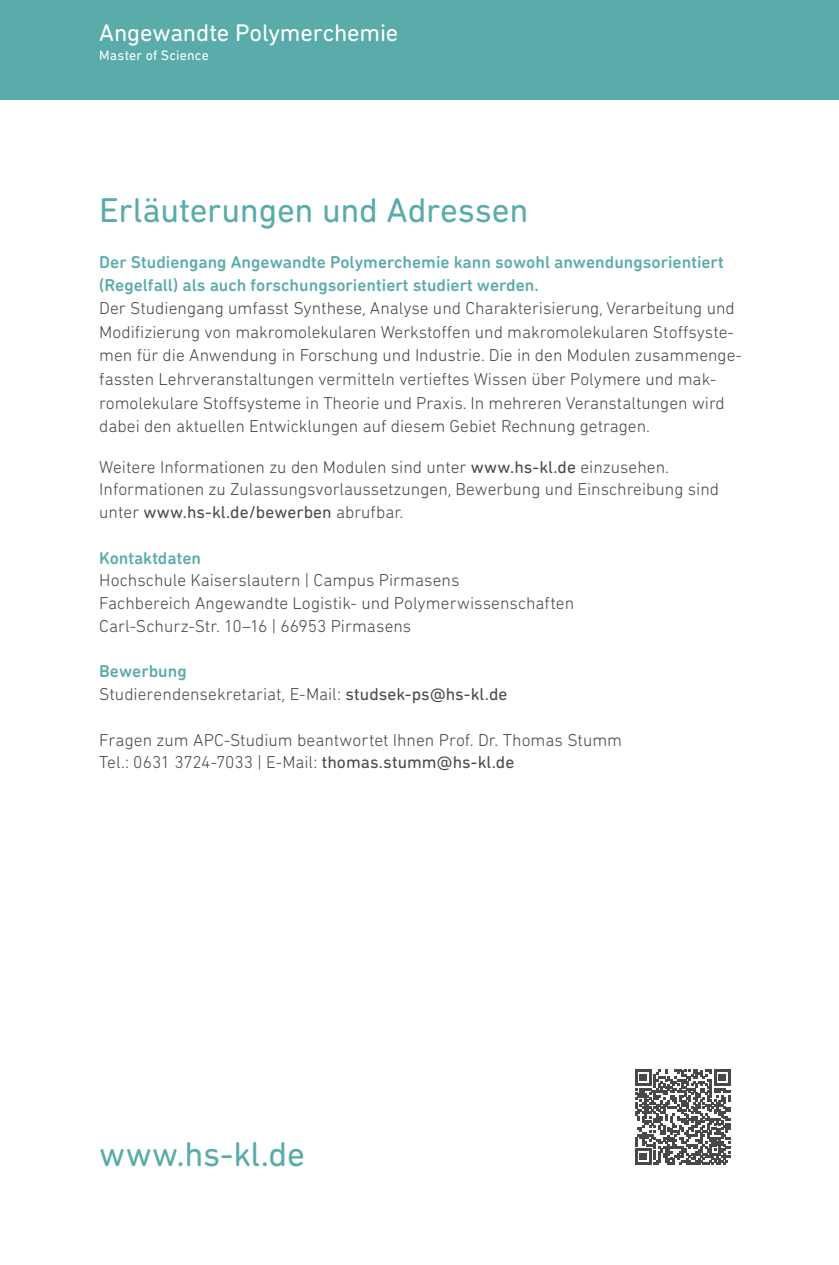
<style>
.page{position:relative;width:839px;height:1265px;background:#fff}
.page>*{position:absolute;margin:0;border:0;box-sizing:border-box;transform-origin:0 0}
.t1{font:35px "DIN Next Rounded LT Pro";letter-spacing:-.01em;color:#59acaa}
.t2{font:24.5px "DIN Next Rounded LT Pro";letter-spacing:-.01em;color:#fff}
.t3{font:300 17.5px/22.8px "DIN Next Rounded LT Pro";color:#484847}
.t4{font:500 17.5px/22.8px "DIN Next Rounded LT Pro";color:#59acaa}
.t5{font:14px "DIN Next Rounded LT Pro";letter-spacing:.01em;color:#fff}
.s1{font-weight:400}
.s2{font-weight:500;color:#59acaa}
</style>
<div class="page">
<div style="left:0;top:0;width:838px;height:99px;background:#59acaa"></div>
<svg style="left:635px;top:1070px;width:95px;height:95px"></svg>
<h2 class="t2" style="left:99px;top:19px;width:300px">Angewandte Polymerchemie</h2>
<p class="t5" style="left:99px;top:48px;width:111px">Master of Science</p>
<h1 class="t1" style="left:99px;top:190px;width:430px">Erläuterungen und Adressen</h1>
<p class="t4" style="left:99px;top:250px;width:625px">Der Studiengang Angewandte Polymerchemie kann sowohl anwendungsorientiert (Regelfall) als auch forschungsorientiert studiert werden.</p>
<p class="t3" style="left:99px;top:296px;width:644px;line-height:23.6px">Der Studiengang umfasst Synthese, Analyse und Charakterisierung, Verarbeitung und Modifizierung von makromolekularen Werkstoffen und makromolekularen Stoffsyste&shy;men für die Anwendung in Forschung und Industrie. Die in den Modulen zusammenge&shy;fassten Lehrveranstaltungen vermitteln vertieftes Wissen über Polymere und mak&shy;romolekulare Stoffsysteme in Theorie und Praxis. In mehreren Veranstaltungen wird dabei den aktuellen Entwicklungen auf diesem Gebiet Rechnung getragen.</p>
<p class="t3" style="left:99px;top:455px;width:621px">Weitere Informationen zu den Modulen sind unter <span class="s1">www.hs-kl.de</span> einzusehen.<br>Informationen zu Zulassungsvorlaussetzungen, Bewerbung und Einschreibung sind unter <span class="s1">www.hs-kl.de/bewerben</span> abrufbar.</p>
<p class="t4" style="left:99px;top:546px;width:103px">Kontaktdaten</p>
<p class="t3" style="left:99px;top:569px;width:476px">Hochschule Kaiserslautern | Campus Pirmasens<br>Fachbereich Angewandte Logistik- und Polymerwissenschaften<br>Carl-Schurz-Str. 10–16 | 66953 Pirmasens</p>
<p class="t3" style="left:99px;top:660px;width:409px"><span class="s2">Bewerbung<br></span>Studierendensekretariat, E-Mail: <span class="s1">studsek-ps@hs-kl.de</span></p>
<p class="t3" style="left:99px;top:728px;width:524px">Fragen zum APC-Studium beantwortet Ihnen Prof. Dr. Thomas Stumm<br>Tel.: 0631 3724-7033 | E-Mail: <span class="s1">thomas.stumm@hs-kl.de</span></p>
<h1 class="t1" style="left:99px;top:1134px;width:207px">www.hs-kl.de</h1>
</div>
